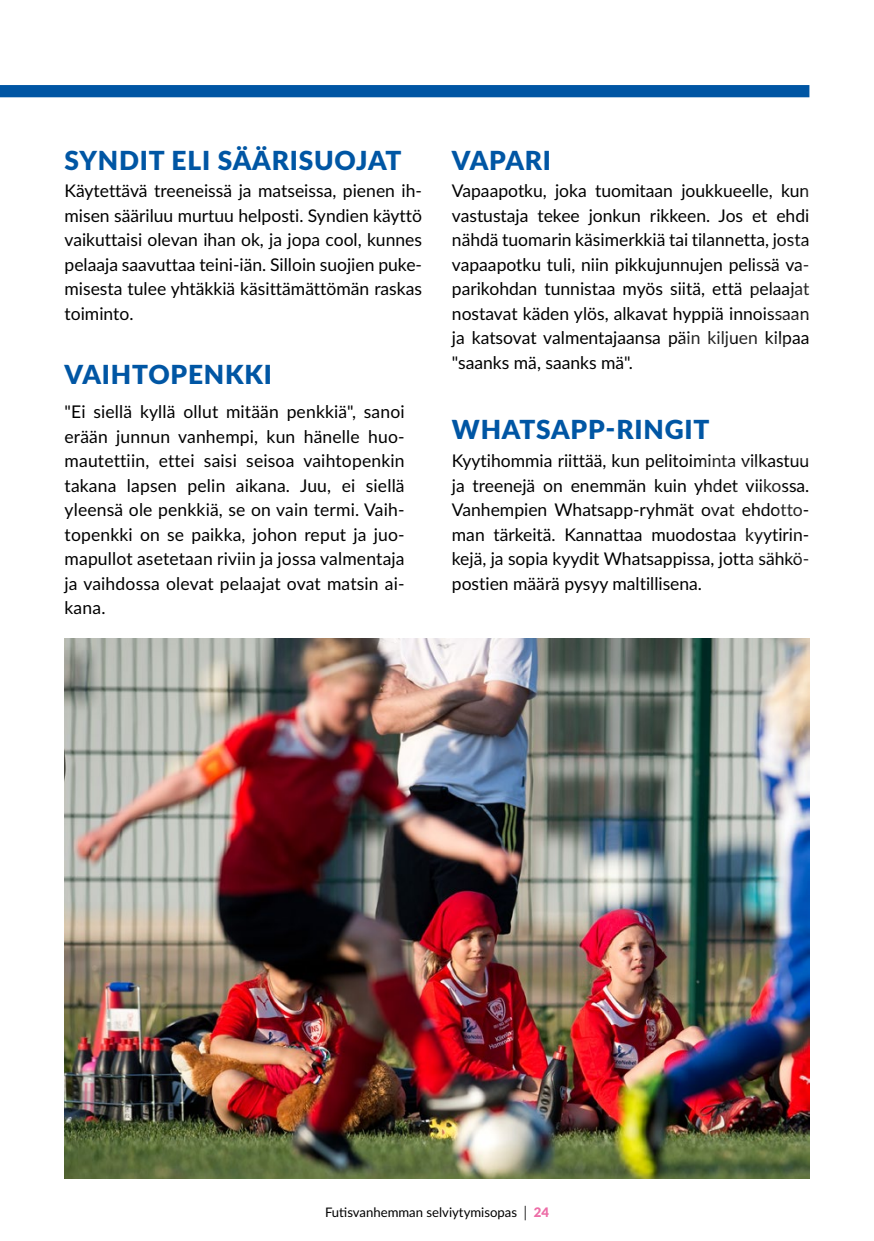
<style>
.page{position:relative;width:874px;height:1241px;background:#fff}
.page>*{position:absolute;margin:0;border:0;box-sizing:border-box;transform-origin:0 0}
.t1{font:900 26.25px "Lato";letter-spacing:.03em;color:#0056a4}
.t2{font:17.5px/24.5px "Lato";color:#000;text-align:justify}
.t3{font:13.12px "Lato";color:#000}
.s1{font-weight:900;color:#ed6ea7}
</style>
<div class="page">
<img style="left:64px;top:638px;width:745px;height:539px">
<hr style="left:873px;top:0;width:1px;height:1240px;background:#75b829">
<div style="left:0;top:85px;width:809px;height:12px;background:#0056a4"></div>
<h1 class="t1" style="left:64px;top:140px;width:338px">SYNDIT ELI SÄÄRISUOJAT</h1>
<p class="t2" style="left:64px;top:178px;width:359px">Käytettävä treeneissä ja matseissa, pienen ih&shy;misen sääriluu murtuu helposti. Syndien käyttö vaikuttaisi olevan ihan ok, ja jopa cool, kunnes pelaaja saavuttaa teini-iän. Silloin suojien puke&shy;misesta tulee yhtäkkiä käsittämättömän raskas toiminto.</p>
<h1 class="t1" style="left:64px;top:354px;width:209px">VAIHTOPENKKI</h1>
<p class="t2" style="left:64px;top:398px;width:341px">"Ei siellä kyllä ollut mitään penkkiä", sanoi erään junnun vanhempi, kun hänelle huo&shy;mautettiin, ettei saisi seisoa vaihtopenkin takana lapsen pelin aikana. Juu, ei siellä yleensä ole penkkiä, se on vain termi. Vaih&shy;topenkki on se paikka, johon reput ja juo&shy;mapullot asetetaan riviin ja jossa valmentaja ja vaihdossa olevat pelaajat ovat matsin ai&shy;kana.</p>
<h1 class="t1" style="left:451px;top:140px;width:101px">VAPARI</h1>
<p class="t2" style="left:451px;top:178px;width:359px">Vapaapotku, joka tuomitaan joukkueelle, kun vastustaja tekee jonkun rikkeen. Jos et ehdi nähdä tuomarin käsimerkkiä tai tilannetta, josta vapaapotku tuli, niin pikkujunnujen pelissä va&shy;parikohdan tunnistaa myös siitä, että pelaajat nostavat käden ylös, alkavat hyppiä innoissaan ja katsovat valmentajaansa päin kiljuen kilpaa "saanks mä, saanks mä".</p>
<h1 class="t1" style="left:451px;top:409px;width:259px">WHATSAPP-RINGIT</h1>
<p class="t2" style="left:451px;top:447px;width:359px">Kyytihommia riittää, kun pelitoiminta vilkastuu ja treenejä on enemmän kuin yhdet viikossa.<br>Vanhempien Whatsapp-ryhmät ovat ehdotto&shy;man tärkeitä. Kannattaa muodostaa kyytirin&shy;kejä, ja sopia kyydit Whatsappissa, jotta sähkö&shy;postien määrä pysyy maltillisena.</p>
<p class="t3" style="left:325px;top:1202px;width:225px">Futisvanhemman selviytymisopas │ <span class="s1">24</span></p>
</div>
